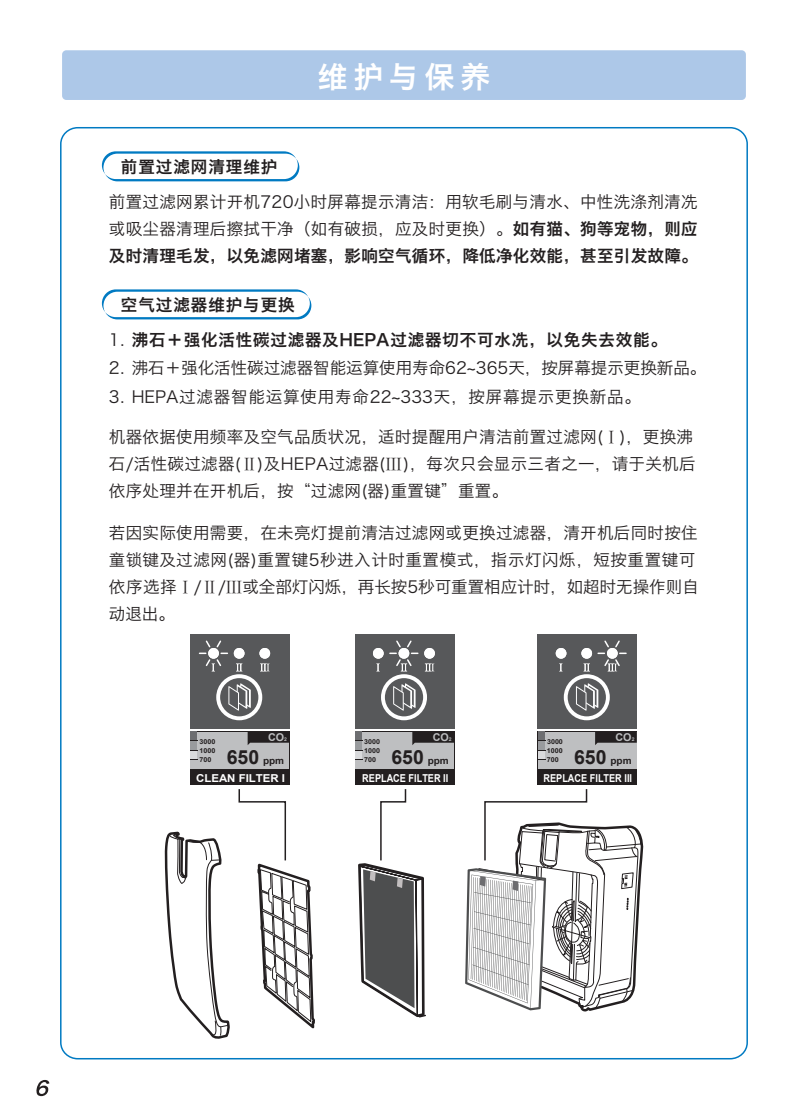
<style>
.page{position:relative;width:808px;height:1106px;background:#fff}
.page>*{position:absolute;margin:0;border:0;box-sizing:border-box;transform-origin:0 0}
.t1{font:29.7px "Hiragino Sans GB W6";letter-spacing:.2em;color:#fff}
.t2{font:700 19.5px "Arial";color:#231f20}
.t3{font:16.5px/27px "Hiragino Sans GB W3";letter-spacing:.02em;color:#231f20}
.t4{font:16.5px "Hiragino Sans GB W6";letter-spacing:.05em;color:#231f20}
.t5{font:16.5px "Hiragino Sans GB W3";color:#231f20}
.t6{font:16.5px "Hiragino Sans GB W6";letter-spacing:.02em;color:#231f20}
.t7{font:16.5px "Hiragino Sans GB W3";letter-spacing:.05em;color:#231f20}
.t8{font:700 10.95px "Arial";color:#fff;scale:.84 1}
.t9{font:700 10.95px "Arial";color:#fff;scale:1.05 1}
.t10{font:700 10.8px "Arial";color:#bebfc1}
.t11{font:700 9.45px "Arial";color:#231f20;scale:1.05 1}
.t12{font:700 6.75px "Arial";color:#231f20;scale:1.05 1}
.s1{font-family:"Hiragino Sans GB W6"}
.s2{font-family:"Hiragino Sans GB W3"}
.s3{font-family:"Sim Sun"}
.s4{font-size:4.95px}
</style>
<div class="page">
<svg style="left:36px;top:1080px;width:13px;height:16px"></svg>
<div style="left:62px;top:50px;width:684px;height:50px;background:#adc8e8;border-radius:4px"></div>
<svg style="left:102px;top:151px;width:197px;height:30px"></svg>
<svg style="left:102px;top:289px;width:209px;height:30px"></svg>
<div style="left:190px;top:634px;width:100px;height:94px;background:#57585a"></div>
<div style="left:216px;top:674px;width:46px;height:46px;border:4px solid #fff;border-radius:50%"></div>
<svg style="left:236px;top:663px;width:6px;height:8px"></svg>
<div style="left:234px;top:648px;width:11px;height:10px;background:#fff;border-radius:50%"></div>
<div style="left:259px;top:648px;width:11px;height:10px;background:#fff;border-radius:50%"></div>
<svg style="left:228px;top:683px;width:23px;height:27px"></svg>
<div style="left:190px;top:731px;width:100px;height:53px;background:#231f20"></div>
<div style="left:195px;top:732px;width:94px;height:36px;background:#bebfc1"></div>
<div style="left:191px;top:732px;width:6px;height:9px;background:#6d6e71"></div>
<div style="left:191px;top:750px;width:6px;height:10px;background:#d9dadc"></div>
<div style="left:191px;top:741px;width:6px;height:9px;background:#999b9e"></div>
<div style="left:191px;top:759px;width:6px;height:9px;background:#bebfc1"></div>
<svg style="left:248px;top:732px;width:41px;height:13px"></svg>
<svg style="left:199px;top:640px;width:28px;height:31px"></svg>
<svg style="left:260px;top:663px;width:10px;height:8px"></svg>
<div style="left:355px;top:731px;width:99px;height:53px;background:#231f20"></div>
<div style="left:359px;top:732px;width:95px;height:36px;background:#bebfc1"></div>
<div style="left:355px;top:732px;width:7px;height:9px;background:#6d6e71"></div>
<div style="left:355px;top:750px;width:7px;height:10px;background:#d9dadc"></div>
<div style="left:355px;top:741px;width:7px;height:9px;background:#999b9e"></div>
<div style="left:355px;top:759px;width:7px;height:9px;background:#bebfc1"></div>
<svg style="left:412px;top:732px;width:42px;height:13px"></svg>
<div style="left:355px;top:634px;width:99px;height:94px;background:#57585a"></div>
<div style="left:381px;top:674px;width:46px;height:46px;border:4px solid #fff;border-radius:50%"></div>
<svg style="left:376px;top:663px;width:4px;height:8px"></svg>
<div style="left:373px;top:648px;width:11px;height:10px;background:#fff;border-radius:50%"></div>
<div style="left:424px;top:648px;width:11px;height:10px;background:#fff;border-radius:50%"></div>
<svg style="left:393px;top:683px;width:23px;height:27px"></svg>
<svg style="left:390px;top:640px;width:28px;height:31px"></svg>
<svg style="left:425px;top:663px;width:9px;height:8px"></svg>
<div style="left:538px;top:731px;width:99px;height:53px;background:#231f20"></div>
<div style="left:542px;top:732px;width:94px;height:36px;background:#bebfc1"></div>
<div style="left:538px;top:732px;width:6px;height:9px;background:#6d6e71"></div>
<div style="left:538px;top:750px;width:6px;height:10px;background:#d9dadc"></div>
<div style="left:538px;top:741px;width:6px;height:9px;background:#999b9e"></div>
<div style="left:538px;top:759px;width:6px;height:9px;background:#bebfc1"></div>
<svg style="left:595px;top:732px;width:42px;height:13px"></svg>
<div style="left:538px;top:634px;width:99px;height:94px;background:#57585a"></div>
<div style="left:564px;top:674px;width:46px;height:46px;border:4px solid #fff;border-radius:50%"></div>
<svg style="left:583px;top:663px;width:7px;height:8px"></svg>
<svg style="left:559px;top:663px;width:3px;height:8px"></svg>
<div style="left:581px;top:648px;width:11px;height:10px;background:#fff;border-radius:50%"></div>
<div style="left:556px;top:648px;width:10px;height:10px;background:#fff;border-radius:50%"></div>
<svg style="left:576px;top:683px;width:22px;height:27px"></svg>
<svg style="left:598px;top:640px;width:28px;height:31px"></svg>
<svg style="left:514px;top:838px;width:130px;height:222px"></svg>
<svg style="left:465px;top:789px;width:177px;height:221px"></svg>
<svg style="left:358px;top:789px;width:68px;height:229px"></svg>
<svg style="left:238px;top:789px;width:77px;height:240px"></svg>
<svg style="left:164px;top:831px;width:66px;height:208px"></svg>
<h1 class="t1" style="left:318px;top:57px;width:174px">维护与保养</h1>
<p class="t4" style="left:121px;top:156px;width:158px">前置过滤网清理维护</p>
<p class="t3" style="left:109px;top:188px;width:590px">前置过滤网累计开机720小时屏幕提示清洁：用软毛刷与清水、中性洗涤剂清冼或吸尘器清理后擦拭干净（如有破损，应及时更换）。<span class="s1">如有猫、狗等宠物，则应</span></p>
<p class="t6" style="left:109px;top:245px;width:590px">及时清理毛发，以免滤网堵塞，影响空气循环，降低净化效能，甚至引发故障。</p>
<p class="t4" style="left:121px;top:294px;width:175px">空气过滤器维护与更换</p>
<p class="t4" style="left:109px;top:329px;width:559px"><span class="s2">1.</span> 沸石＋强化活性碳过滤器及HEPA过滤器切不可水冼，以免失去效能。</p>
<p class="t5" style="left:109px;top:358px;width:599px">2. 沸石＋强化活性碳过滤器智能运算使用寿命62~365天，按屏幕提示更换新品。</p>
<p class="t7" style="left:109px;top:386px;width:533px">3. HEPA过滤器智能运算使用寿命22~333天，按屏幕提示更换新品。</p>
<p class="t3" style="left:109px;top:423px;width:588px">机器依据使用频率及空气品质状况，适时提醒用户清洁前置过滤网(<span class="s3">Ⅰ</span>)，更换沸石/活性碳过滤器(<span class="s3">Ⅱ</span>)及HEPA过滤器(<span class="s3">Ⅲ</span>)，每次只会显示三者之一，请于关机后依序处理并在开机后，按“过滤网(器)重置键”重置。</p>
<p class="t3" style="left:109px;top:519px;width:591px">若因实际使用需要，在未亮灯提前清洁过滤网或更换过滤器，清开机后同时按住童锁键及过滤网(器)重置键5秒进入计时重置模式，指示灯闪烁，短按重置键可依序选择<span class="s3">Ⅰ</span>/<span class="s3">Ⅱ</span>/<span class="s3">Ⅲ</span>或全部灯闪烁，再长按5秒可重置相应计时，如超时无操作则自动退出。</p>
<p class="t12" style="left:200px;top:736px;width:17px">3000</p>
<p class="t10" style="left:268px;top:730px;width:20px">CO<span class="s4">2</span></p>
<p class="t12" style="left:364px;top:736px;width:17px">3000</p>
<p class="t10" style="left:433px;top:730px;width:20px">CO<span class="s4">2</span></p>
<p class="t12" style="left:547px;top:736px;width:17px">3000</p>
<p class="t10" style="left:615px;top:730px;width:20px">CO<span class="s4">2</span></p>
<p class="t12" style="left:199px;top:746px;width:17px">1000</p>
<p class="t12" style="left:199px;top:755px;width:13px">700</p>
<p class="t2" style="left:227px;top:744px;width:34px">650</p>
<p class="t11" style="left:263px;top:755px;width:22px">ppm</p>
<p class="t12" style="left:364px;top:746px;width:17px">1000</p>
<p class="t12" style="left:364px;top:755px;width:13px">700</p>
<p class="t2" style="left:391px;top:744px;width:34px">650</p>
<p class="t11" style="left:428px;top:755px;width:22px">ppm</p>
<p class="t12" style="left:547px;top:746px;width:17px">1000</p>
<p class="t12" style="left:547px;top:755px;width:13px">700</p>
<p class="t2" style="left:574px;top:744px;width:34px">650</p>
<p class="t11" style="left:610px;top:755px;width:22px">ppm</p>
<p class="t9" style="left:196px;top:770px;width:86px">CLEAN FILTER I</p>
<p class="t8" style="left:362px;top:770px;width:104px">REPLACE FILTER II</p>
<p class="t8" style="left:543px;top:770px;width:107px">REPLACE FILTER III</p>
</div>
